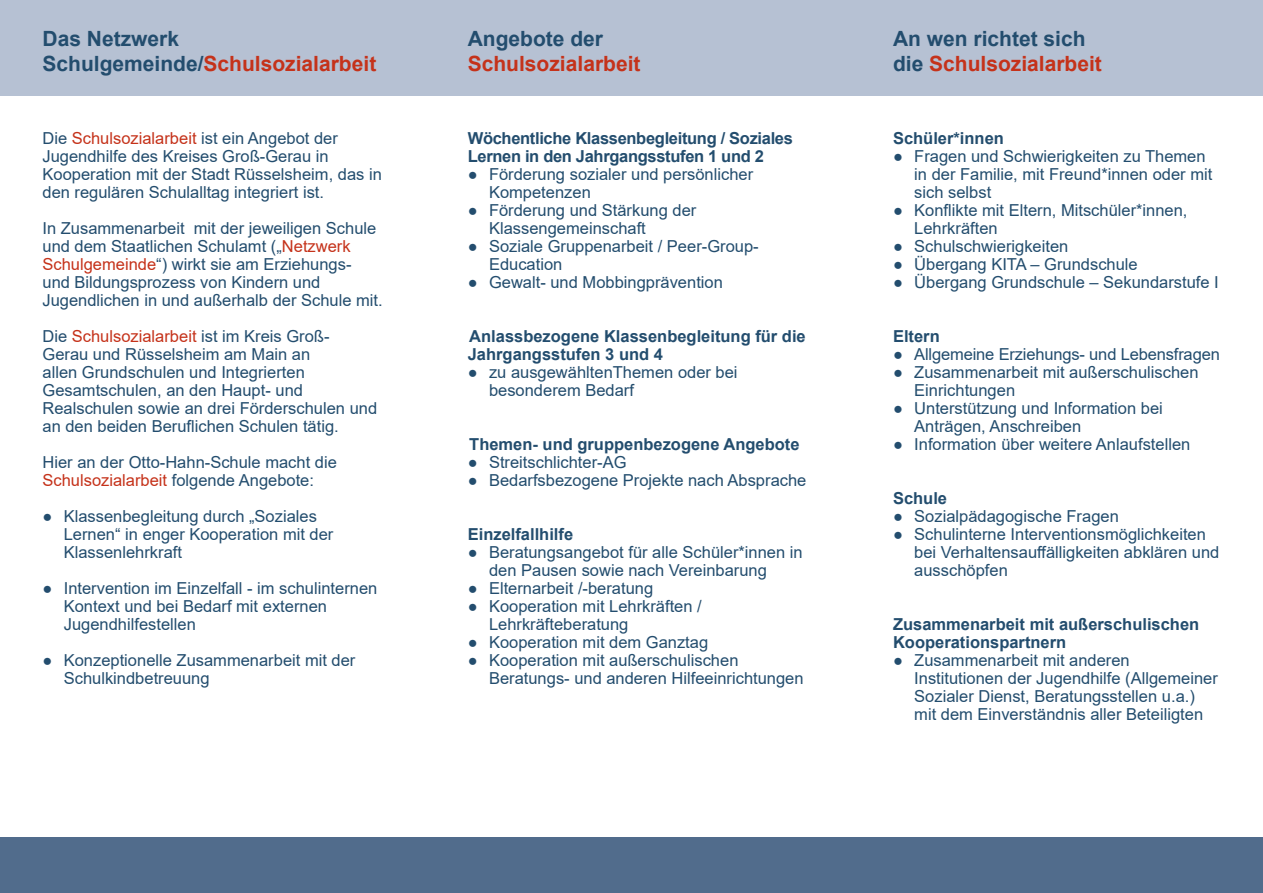
<style>
.page{position:relative;width:1263px;height:893px;background:#fff}
.page>*{position:absolute;margin:0;border:0;box-sizing:border-box;transform-origin:0 0}
.t1{font:700 21px "Arial";color:#c5321a}
.t2{font:700 21px "Arial";color:#234d6e}
.t3{font:16.5px/18px "Arial";color:#234d6e}
.t4{font:700 16.5px/18px "Arial";color:#234d6e}
.t5{font:700 16.5px/18px "Arial";letter-spacing:-.02em;color:#234d6e}
.s1{color:#234d6e}
.s2{color:#c5321a}
</style>
<div class="page">
<div style="left:0;top:838px;width:1263px;height:55px;background:#516c8c"></div>
<div style="left:0;top:0;width:1263px;height:95px;background:#b6c1d3"></div>
<p class="t2" style="left:43px;top:24px;width:138px">Das Netzwerk</p>
<p class="t1" style="left:43px;top:49px;width:335px"><span class="s1">Schulgemeinde/</span>Schulsozialarbeit</p>
<p class="t3" style="left:43px;top:129px;width:341px">Die <span class="s2">Schulsozialarbeit</span> ist ein Angebot der Jugendhilfe des Kreises Groß-Gerau in Kooperation mit der Stadt Rüsselsheim, das in den regulären Schulalltag integriert ist.</p>
<p class="t3" style="left:43px;top:219px;width:342px">In Zusammenarbeit mit der jeweiligen Schule und dem Staatlichen Schulamt („<span class="s2">Netzwerk Schulgemeinde</span>“) wirkt sie am Erziehungs&shy;und Bildungsprozess von Kindern und Jugendlichen in und außerhalb der Schule mit.</p>
<p class="t3" style="left:43px;top:327px;width:336px">Die <span class="s2">Schulsozialarbeit</span> ist im Kreis Groß-Gerau und Rüsselsheim am Main an<br>allen Grundschulen und Integrierten Gesamtschulen, an den Haupt- und Realschulen sowie an drei Förderschulen und an den beiden Beruflichen Schulen tätig.</p>
<p class="t3" style="left:43px;top:453px;width:296px">Hier an der Otto-Hahn-Schule macht die<br><span class="s2">Schulsozialarbeit</span> folgende Angebote:</p>
<p class="t3" style="left:64px;top:507px;width:271px;text-indent:-21px">● Klassenbegleitung durch „Soziales<br>Lernen“ in enger Kooperation mit der<br>Klassenlehrkraft</p>
<p class="t3" style="left:64px;top:579px;width:315px;text-indent:-21px">● Intervention im Einzelfall - im schulinternen<br>Kontext und bei Bedarf mit externen<br>Jugendhilfestellen</p>
<p class="t3" style="left:64px;top:651px;width:293px;text-indent:-21px">● Konzeptionelle Zusammenarbeit mit der<br>Schulkindbetreuung</p>
<p class="t2" style="left:468px;top:24px;width:137px">Angebote der</p>
<p class="t1" style="left:468px;top:49px;width:174px">Schulsozialarbeit</p>
<p class="t5" style="left:468px;top:129px;width:327px">Wöchentliche Klassenbegleitung / Soziales<br>Lernen in den Jahrgangsstufen 1 und 2</p>
<p class="t3" style="left:489px;top:165px;width:266px;text-indent:-21px">● Förderung sozialer und persönlicher<br>Kompetenzen</p>
<p class="t3" style="left:489px;top:201px;width:209px;text-indent:-21px">● Förderung und Stärkung der<br>Klassengemeinschaft</p>
<p class="t3" style="left:489px;top:237px;width:271px;text-indent:-21px">● Soziale Gruppenarbeit / Peer-Group-<br>Education</p>
<p class="t3" style="left:468px;top:273px;width:257px">● Gewalt- und Mobbingprävention</p>
<p class="t4" style="left:468px;top:327px;width:340px">Anlassbezogene Klassenbegleitung für die<br>Jahrgangsstufen 3 und 4</p>
<p class="t3" style="left:489px;top:363px;width:250px;text-indent:-21px">● zu ausgewähltenThemen oder bei besonderem Bedarf</p>
<p class="t4" style="left:469px;top:435px;width:332px">Themen- und gruppenbezogene Angebote</p>
<p class="t3" style="left:468px;top:453px;width:160px">● Streitschlichter-AG</p>
<p class="t3" style="left:468px;top:471px;width:340px">● Bedarfsbezogene Projekte nach Absprache</p>
<p class="t4" style="left:468px;top:525px;width:107px">Einzelfallhilfe</p>
<p class="t3" style="left:489px;top:543px;width:315px;text-indent:-21px">● Beratungsangebot für alle Schüler*innen in den Pausen sowie nach Vereinbarung</p>
<p class="t3" style="left:468px;top:579px;width:187px">● Elternarbeit /-beratung</p>
<p class="t3" style="left:489px;top:597px;width:214px;text-indent:-21px">● Kooperation mit Lehrkräften /<br>Lehrkräfteberatung</p>
<p class="t3" style="left:468px;top:633px;width:242px">● Kooperation mit dem Ganztag</p>
<p class="t3" style="left:489px;top:651px;width:316px;text-indent:-21px">● Kooperation mit außerschulischen<br>Beratungs- und anderen Hilfeeinrichtungen</p>
<p class="t2" style="left:893px;top:24px;width:194px">An wen richtet sich</p>
<p class="t1" style="left:893px;top:49px;width:210px"><span class="s1">die</span> Schulsozialarbeit</p>
<p class="t4" style="left:893px;top:129px;width:112px">Schüler*innen</p>
<p class="t3" style="left:914px;top:147px;width:300px;text-indent:-21px">● Fragen und Schwierigkeiten zu Themen in der Familie, mit Freund*innen oder mit sich selbst</p>
<p class="t3" style="left:914px;top:201px;width:275px;text-indent:-21px">● Konflikte mit Eltern, Mitschüler*innen,<br>Lehrkräften</p>
<p class="t3" style="left:893px;top:237px;width:177px">● Schulschwierigkeiten</p>
<p class="t3" style="left:893px;top:255px;width:246px">● Übergang KITA – Grundschule</p>
<p class="t3" style="left:893px;top:273px;width:327px">● Übergang Grundschule – Sekundarstufe I</p>
<p class="t4" style="left:893px;top:327px;width:48px">Eltern</p>
<p class="t3" style="left:893px;top:345px;width:328px">● Allgemeine Erziehungs- und Lebensfragen</p>
<p class="t3" style="left:914px;top:363px;width:286px;text-indent:-21px">● Zusammenarbeit mit außerschulischen<br>Einrichtungen</p>
<p class="t3" style="left:914px;top:399px;width:250px;text-indent:-21px">● Unterstützung und Information bei<br>Anträgen, Anschreiben</p>
<p class="t3" style="left:893px;top:435px;width:299px">● Information über weitere Anlaufstellen</p>
<p class="t4" style="left:893px;top:489px;width:56px">Schule</p>
<p class="t3" style="left:893px;top:507px;width:227px">● Sozialpädagogische Fragen</p>
<p class="t3" style="left:914px;top:525px;width:307px;text-indent:-21px">● Schulinterne Interventionsmöglichkeiten bei Verhaltensauffälligkeiten abklären und ausschöpfen</p>
<p class="t4" style="left:893px;top:615px;width:308px">Zusammenarbeit mit außerschulischen</p>
<p class="t4" style="left:893px;top:633px;width:175px">Kooperationspartnern</p>
<p class="t3" style="left:914px;top:651px;width:305px;text-indent:-21px">● Zusammenarbeit mit anderen Institutionen der Jugendhilfe (Allgemeiner Sozialer Dienst, Beratungsstellen u.a.) mit dem Einverständnis aller Beteiligten</p>
</div>
